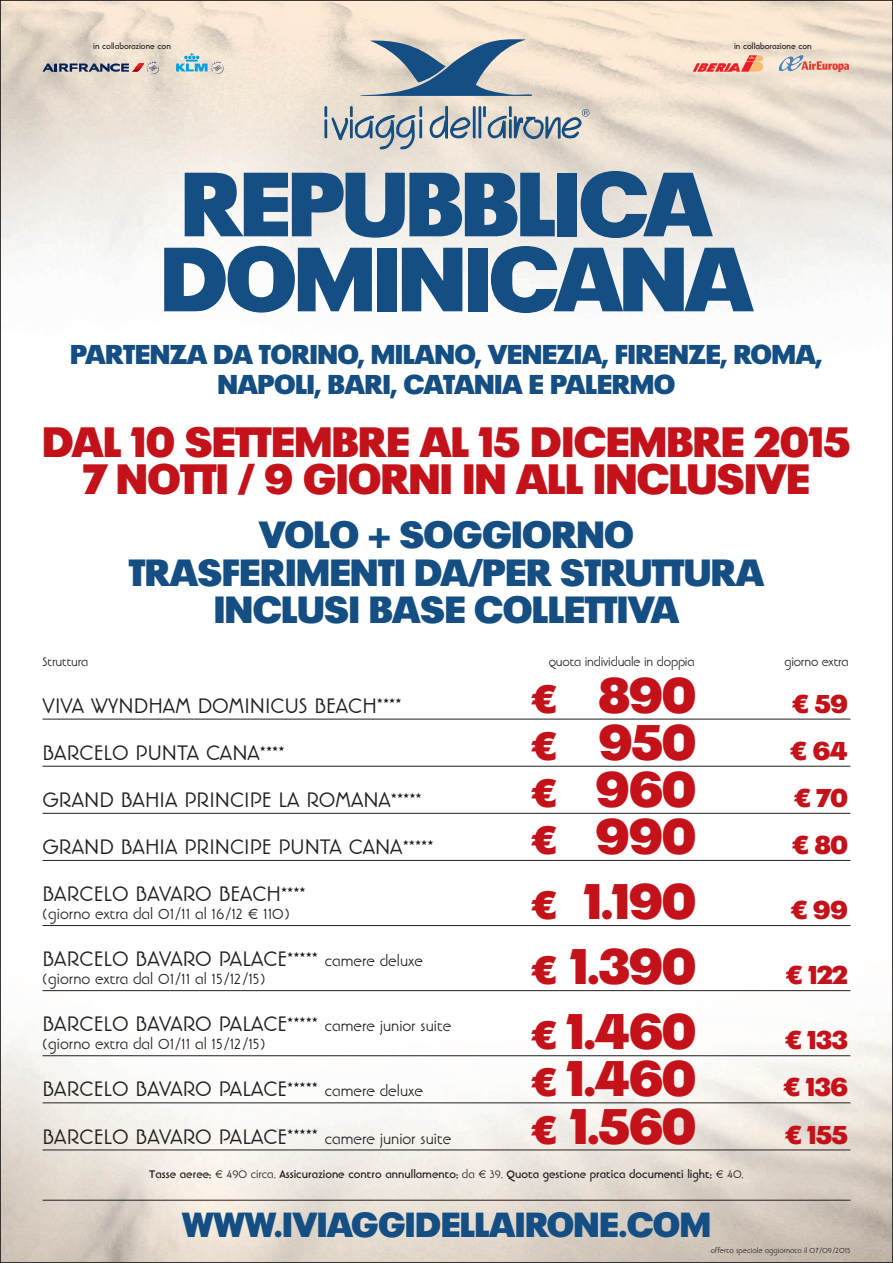
<style>
.page{position:relative;width:893px;height:1263px;background:#fff}
.page>*{position:absolute;margin:0;border:0;box-sizing:border-box;transform-origin:0 0}
.t1{font:900 90px/75px "Plak LT";letter-spacing:-.015em;color:#144e82}
.t2{font:900 49.5px "Plak LT";letter-spacing:-.015em;color:#c4121a}
.t3{font:900 42px/37.5px "Plak LT";color:#c4121a;text-align:center}
.t4{font:900 37.5px/37.5px "Plak LT";color:#144e82;text-align:center}
.t5{font:900 34.5px "Plak LT";color:#144e82}
.t6{font:900 27px/30px "Plak LT";color:#144e82;text-align:center}
.t7{font:25.8px "Linotype Banjoman";color:#231f20}
.t8{font:900 25.5px "Plak LT";letter-spacing:-.015em;color:#c4121a}
.t9{font:18px "Linotype Banjoman";color:#231f20}
.t10{font:15px "Linotype Banjoman";letter-spacing:-.015em;color:#231f20}
.t11{font:700 13.5px "Linotype Banjoman";color:#231f20}
.t12{font:700 9.75px "Linotype Banjoman";color:#231f20}
.t13{font:9px "Linotype Banjoman";color:#231f20}
.t14{font:7.5px "Zapf Dingbats ITC";color:#231f20}
.s1{font-size:39px}
.s2{font-weight:400}
</style>
<div class="page">
<hr style="left:43px;top:1200px;width:807px;height:1px;background:#231f20">
<svg style="left:324px;top:106px;width:98px;height:43px;background:#b3b9bc"></svg>
<svg style="left:430px;top:106px;width:159px;height:33px;background:#abb3b8"></svg>
<svg style="left:359px;top:39px;width:176px;height:57px;background:#97a4ae"></svg>
<hr style="left:43px;top:719px;width:807px;height:1px;background:#231f20">
<hr style="left:43px;top:766px;width:807px;height:1px;background:#231f20">
<hr style="left:43px;top:813px;width:807px;height:1px;background:#231f20">
<hr style="left:43px;top:860px;width:807px;height:1px;background:#231f20">
<hr style="left:43px;top:925px;width:807px;height:1px;background:#231f20">
<hr style="left:43px;top:990px;width:807px;height:1px;background:#231f20">
<hr style="left:43px;top:1055px;width:807px;height:1px;background:#231f20">
<hr style="left:43px;top:1102px;width:807px;height:1px;background:#231f20">
<hr style="left:43px;top:1150px;width:807px;height:1px;background:#231f20">
<svg style="left:176px;top:53px;width:47px;height:21px"></svg>
<svg style="left:43px;top:62px;width:116px;height:12px"></svg>
<svg style="left:693px;top:55px;width:71px;height:17px"></svg>
<svg style="left:779px;top:55px;width:70px;height:17px"></svg>
<p class="t12" style="left:93px;top:43px;width:79px">in collaborazione con</p>
<p class="t12" style="left:734px;top:43px;width:79px">in collaborazione con</p>
<h1 class="t1" style="left:161px;top:168px;width:593px">REPUBBLICA<br>DOMINICANA</h1>
<p class="t6" style="left:71px;top:339px;width:753px">PARTENZA DA TORINO, MILANO, VENEZIA, FIRENZE, ROMA,<br>NAPOLI, BARI, CATANIA E PALERMO</p>
<h3 class="t3" style="left:43px;top:424px;width:809px">DAL 10 SETTEMBRE AL 15 DICEMBRE 2015<br>7 NOTTI / 9 GIORNI IN ALL INCLUSIVE</h3>
<h3 class="t4" style="left:129px;top:517px;width:636px">VOLO + SOGGIORNO<br>TRASFERIMENTI DA/PER STRUTTURA<br>INCLUSI BASE COLLETTIVA</h3>
<p class="t10" style="left:43px;top:655px;width:47px">Struttura</p>
<p class="t10" style="left:549px;top:655px;width:147px">quota individuale in doppia</p>
<p class="t10" style="left:784px;top:655px;width:66px">giorno extra</p>
<p class="t7" style="left:43px;top:695px;width:336px">VIVA WYNDHAM DOMINICUS BEACH</p>
<p class="t14" style="left:377px;top:696px;width:26px">★★★★</p>
<h2 class="t2" style="left:531px;top:667px;width:167px"><span class="s1">€</span> 890</h2>
<p class="t8" style="left:792px;top:689px;width:57px">€ 59</p>
<p class="t7" style="left:43px;top:742px;width:219px">BARCELO PUNTA CANA</p>
<p class="t14" style="left:260px;top:744px;width:26px">★★★★</p>
<p class="t7" style="left:43px;top:790px;width:350px">GRAND BAHIA PRINCIPE LA ROMANA</p>
<p class="t14" style="left:391px;top:791px;width:32px">★★★★★</p>
<p class="t7" style="left:43px;top:837px;width:362px">GRAND BAHIA PRINCIPE PUNTA CANA</p>
<p class="t14" style="left:403px;top:838px;width:32px">★★★★★</p>
<p class="t7" style="left:43px;top:884px;width:240px">BARCELO BAVARO BEACH</p>
<p class="t14" style="left:281px;top:885px;width:26px">★★★★</p>
<p class="t9" style="left:43px;top:907px;width:248px">(giorno extra dal 01/11 al 16/12 € 110)</p>
<p class="t7" style="left:43px;top:949px;width:246px">BARCELO BAVARO PALACE</p>
<p class="t14" style="left:287px;top:950px;width:32px">★★★★★</p>
<p class="t9" style="left:325px;top:954px;width:99px">camere deluxe</p>
<p class="t9" style="left:43px;top:972px;width:224px">(giorno extra dal 01/11 al 15/12/15)</p>
<p class="t7" style="left:43px;top:1014px;width:246px">BARCELO BAVARO PALACE</p>
<p class="t14" style="left:287px;top:1015px;width:32px">★★★★★</p>
<p class="t9" style="left:325px;top:1019px;width:128px">camere junior suite</p>
<p class="t9" style="left:43px;top:1037px;width:224px">(giorno extra dal 01/11 al 15/12/15)</p>
<p class="t7" style="left:43px;top:1079px;width:246px">BARCELO BAVARO PALACE</p>
<p class="t14" style="left:287px;top:1080px;width:32px">★★★★★</p>
<p class="t9" style="left:325px;top:1084px;width:99px">camere deluxe</p>
<p class="t7" style="left:43px;top:1126px;width:246px">BARCELO BAVARO PALACE</p>
<p class="t14" style="left:287px;top:1127px;width:32px">★★★★★</p>
<p class="t9" style="left:325px;top:1131px;width:128px">camere junior suite</p>
<h2 class="t2" style="left:531px;top:714px;width:167px"><span class="s1">€</span> 950</h2>
<h2 class="t2" style="left:531px;top:761px;width:167px"><span class="s1">€</span> 960</h2>
<h2 class="t2" style="left:531px;top:808px;width:167px"><span class="s1">€</span> 990</h2>
<h2 class="t2" style="left:531px;top:873px;width:167px"><span class="s1">€</span> 1.190</h2>
<h2 class="t2" style="left:531px;top:938px;width:167px"><span class="s1">€</span> 1.390</h2>
<h2 class="t2" style="left:531px;top:1003px;width:167px"><span class="s1">€</span> 1.460</h2>
<h2 class="t2" style="left:531px;top:1050px;width:167px"><span class="s1">€</span> 1.460</h2>
<h2 class="t2" style="left:531px;top:1097px;width:167px"><span class="s1">€</span> 1.560</h2>
<p class="t11" style="left:149px;top:1169px;width:596px">Tasse aeree: <span class="s2">€ 490 circa.</span> Assicurazione contro annullamento: <span class="s2">da € 39.</span> Quota gestione pratica documenti light: <span class="s2">€ 40.</span></p>
<h3 class="t5" style="left:182px;top:1205px;width:530px">WWW.IVIAGGIDELLAIRONE.COM</h3>
<p class="t8" style="left:790px;top:736px;width:59px">€ 64</p>
<p class="t8" style="left:794px;top:783px;width:56px">€ 70</p>
<p class="t8" style="left:792px;top:830px;width:57px">€ 80</p>
<p class="t8" style="left:790px;top:895px;width:59px">€ 99</p>
<p class="t8" style="left:786px;top:960px;width:64px">€ 122</p>
<p class="t8" style="left:785px;top:1026px;width:65px">€ 133</p>
<p class="t8" style="left:783px;top:1073px;width:66px">€ 136</p>
<p class="t8" style="left:785px;top:1120px;width:65px">€ 155</p>
<p class="t13" style="left:711px;top:1247px;width:141px">offerta speciale aggiornata il 07/09/2015</p>
</div>
